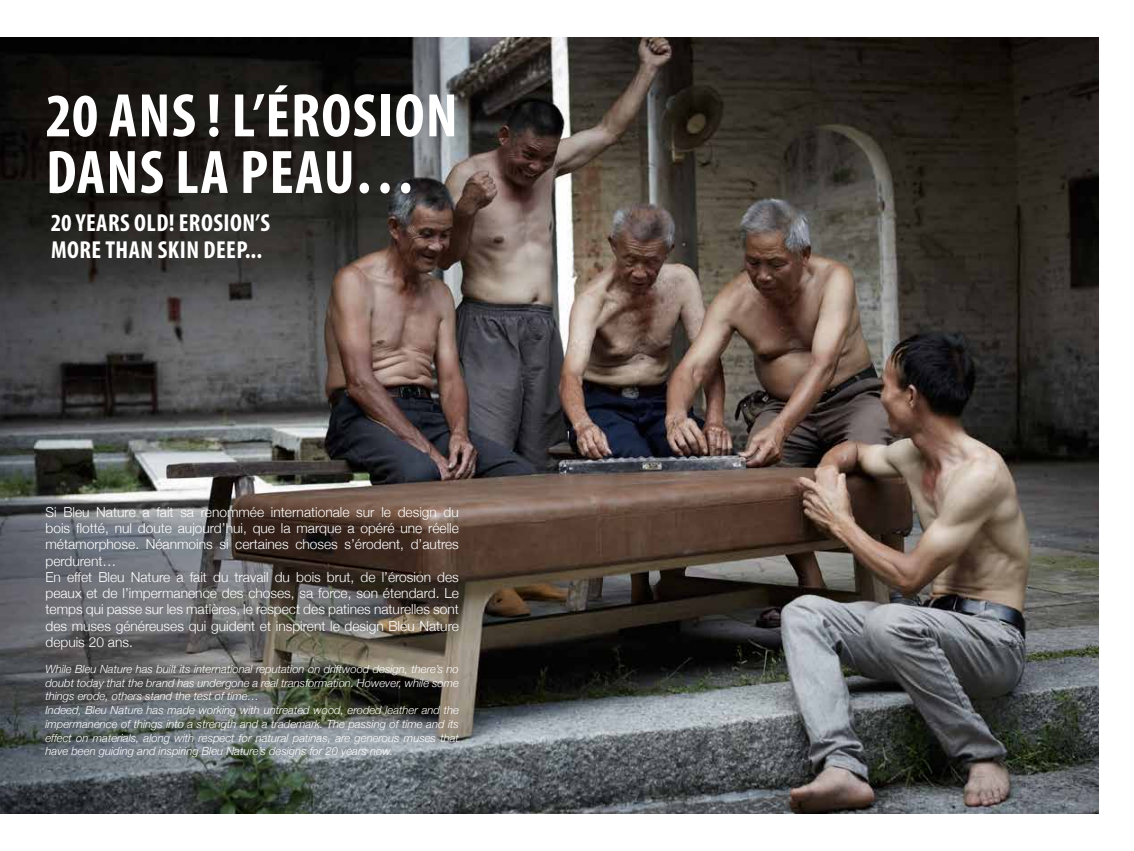
<style>
.page{position:relative;width:1134px;height:851px;background:#fff}
.page>*{position:absolute;margin:0;border:0;box-sizing:border-box;transform-origin:0 0}
.t1{font:700 condensed 62px/56.6px "Myriad Pro";letter-spacing:.02em;color:#fff}
.t2{font:700 condensed 24.62px/26.2px "Myriad Pro";letter-spacing:.02em;color:#fff}
.t3{font:300 13.75px/16.2px "Helvetica Neue";color:#fff}
.t4{font:italic 300 11.25px/13.8px "Helvetica Neue";color:#fff}
</style>
<div class="page">
<img style="left:0;top:38px;width:1098px;height:775px">
<h1 class="t1" style="left:45px;top:88px;width:414px">20 ANS ! L’ÉROSION<br>DANS LA PEAU…</h1>
<h2 class="t2" style="left:51px;top:210px;width:221px">20 YEARS OLD! EROSION’S<br>MORE THAN SKIN DEEP...</h2>
<p class="t3" style="left:45px;top:503px;width:415px">Si Bleu Nature a fait sa renommée internationale sur le design du bois flotté, nul doute aujourd’hui, que la marque a opéré une réelle métamorphose. Néanmoins si certaines choses s’érodent, d’autres perdurent…<br>En effet Bleu Nature a fait du travail du bois brut, de l’érosion des peaux et de l’impermanence des choses, sa force, son étendard. Le temps qui passe sur les matières, le respect des patines naturelles sont des muses généreuses qui guident et inspirent le design Bleu Nature depuis 20 ans.</p>
<p class="t4" style="left:45px;top:661px;width:415px">While Bleu Nature has built its international reputation on driftwood design, there’s no doubt today that the brand has undergone a real transformation. However, while some things erode, others stand the test of time…<br>Indeed, Bleu Nature has made working with untreated wood, eroded leather and the impermanence of things into a strength and a trademark. The passing of time and its effect on materials, along with respect for natural patinas, are generous muses that have been guiding and inspiring Bleu Nature’s designs for 20 years now.</p>
</div>
